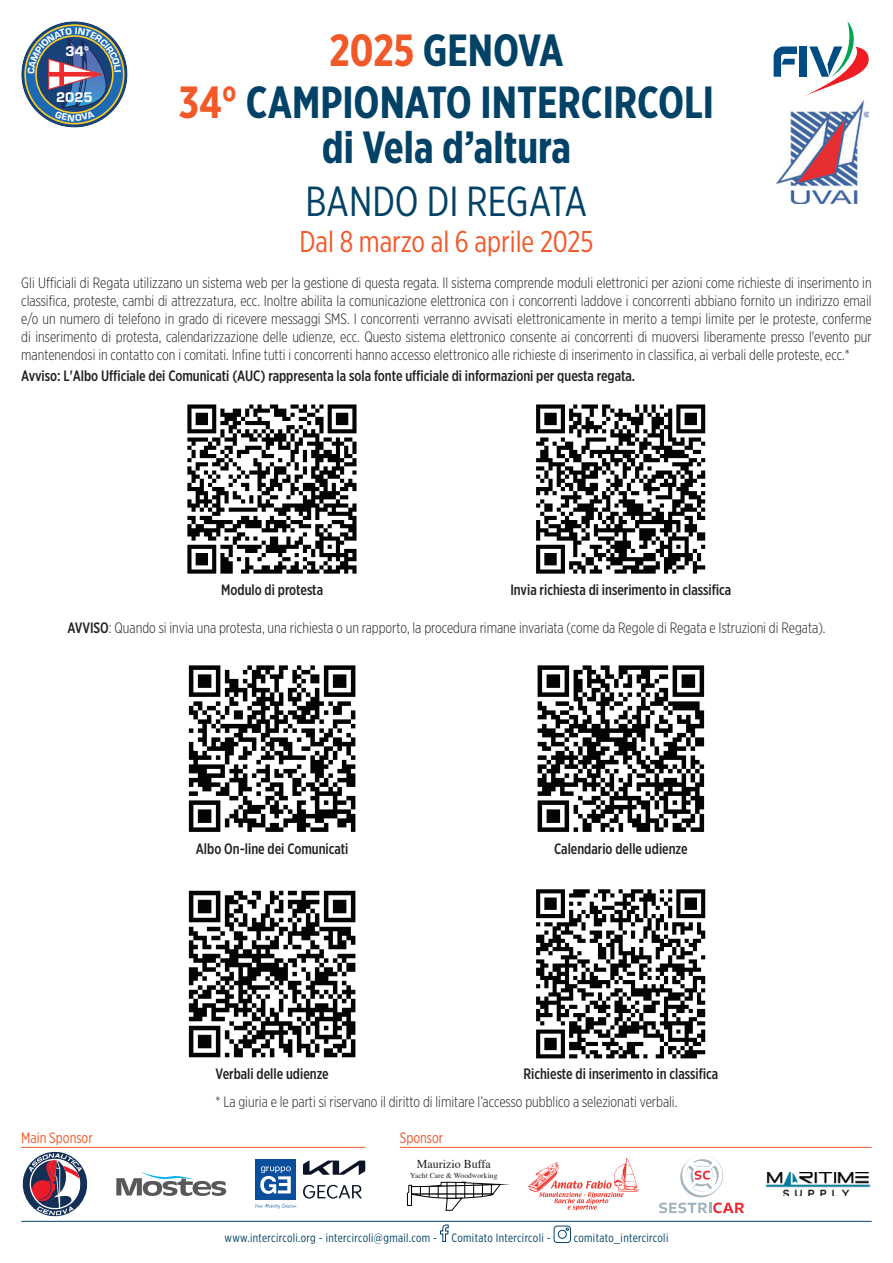
<style>
.page{position:relative;width:893px;height:1263px;background:#fff}
.page>*{position:absolute;margin:0;border:0;box-sizing:border-box;transform-origin:0 0}
.t1{font:700 45px/52.5px "Gotham X Narrow";color:#024266;text-align:center}
.t2{font:42px "Gotham X Narrow";color:#024266}
.t3{font:30px "Gotham X Narrow";color:#f15929}
.t4{font:300 15px/18px "Gotham X Narrow";color:#231f20;text-align:justify}
.t5{font:500 15px "Gotham X Narrow";color:#231f20}
.t6{font:15px "Gotham X Narrow";color:#f15929}
.t7{font:14.55px "Eurostile Hea";color:#fff}
.t8{font:12px "Gotham X Narrow";letter-spacing:.03em;color:#024266}
.t9{font:12px "Times";color:#231f20}
.t10{font:7.5px "Times";letter-spacing:.01em;color:#231f20}
.s1{color:#f15929}
.s2{font-weight:500}
</style>
<div class="page">
<img style="left:776px;top:101px;width:93px;height:102px">
<svg style="left:804px;top:21px;width:65px;height:75px"></svg>
<div style="left:799px;top:47px;width:8px;height:30px;background:#014c83"></div>
<svg style="left:774px;top:47px;width:23px;height:30px"></svg>
<hr style="left:21px;top:1147px;width:344px;height:1px;background:#f15929">
<hr style="left:400px;top:1147px;width:472px;height:1px;background:#f15929">
<svg style="left:528px;top:1158px;width:111px;height:52px"></svg>
<hr style="left:21px;top:1221px;width:851px;height:1px;background:#024266">
<svg style="left:440px;top:1224px;width:9px;height:18px"></svg>
<svg style="left:553px;top:1225px;width:18px;height:18px"></svg>
<img style="left:766px;top:1172px;width:104px;height:24px">
<svg style="left:659px;top:1155px;width:85px;height:58px"></svg>
<svg style="left:116px;top:1172px;width:110px;height:24px"></svg>
<svg style="left:22px;top:1151px;width:66px;height:66px"></svg>
<div style="left:255px;top:1159px;width:41px;height:41px;background:#0a4f9b"></div>
<svg style="left:255px;top:1204px;width:41px;height:5px"></svg>
<svg style="left:303px;top:1160px;width:62px;height:38px"></svg>
<svg style="left:260px;top:1166px;width:31px;height:28px"></svg>
<svg style="left:407px;top:1182px;width:98px;height:28px"></svg>
<svg style="left:187px;top:404px;width:170px;height:170px"></svg>
<svg style="left:536px;top:404px;width:169px;height:170px"></svg>
<svg style="left:189px;top:665px;width:166px;height:167px"></svg>
<svg style="left:538px;top:665px;width:166px;height:167px"></svg>
<svg style="left:189px;top:891px;width:166px;height:166px"></svg>
<svg style="left:536px;top:889px;width:169px;height:169px"></svg>
<svg style="left:23px;top:23px;width:102px;height:102px"></svg>
<p class="t7" style="left:65px;top:41px;width:25px">34°</p>
<p class="t7" style="left:56px;top:87px;width:38px">2025</p>
<h1 class="t1" style="left:179px;top:23px;width:537px"><span class="s1">2025</span> GENOVA<br><span class="s1">34°</span> CAMPIONATO INTERCIRCOLI</h1>
<h1 class="t1" style="left:322px;top:121px;width:251px">di Vela d’altura</h1>
<h2 class="t2" style="left:306px;top:177px;width:283px">BANDO DI REGATA</h2>
<h3 class="t3" style="left:299px;top:224px;width:296px">Dal 8 marzo al 6 aprile 2025</h3>
<p class="t4" style="left:21px;top:274px;width:852px">Gli Ufficiali di Regata utilizzano un sistema web per la gestione di questa regata. Il sistema comprende moduli elettronici per azioni come richieste di inserimento in classifica, proteste, cambi di attrezzatura, ecc. Inoltre abilita la comunicazione elettronica con i concorrenti laddove i concorrenti abbiano fornito un indirizzo email e/o un numero di telefono in grado di ricevere messaggi SMS. I concorrenti verranno avvisati elettronicamente in merito a tempi limite per le proteste, conferme di inserimento di protesta, calendarizzazione delle udienze, ecc. Questo sistema elettronico consente ai concorrenti di muoversi liberamente presso l'evento pur mantenendosi in contatto con i comitati. Infine tutti i concorrenti hanno accesso elettronico alle richieste di inserimento in classifica, ai verbali delle proteste, ecc.*</p>
<p class="t5" style="left:21px;top:366px;width:616px">Avviso: L'Albo Ufficiale dei Comunicati (AUC) rappresenta la sola fonte ufficiale di informazioni per questa regata.</p>
<p class="t5" style="left:221px;top:580px;width:104px">Modulo di protesta</p>
<p class="t5" style="left:510px;top:580px;width:222px">Invia richiesta di inserimento in classifica</p>
<p class="t4" style="left:67px;top:618px;width:760px"><span class="s2">AVVISO</span>: Quando si invia una protesta, una richiesta o un rapporto, la procedura rimane invariata (come da Regole di Regata e Istruzioni di Regata).</p>
<p class="t5" style="left:196px;top:840px;width:154px">Albo On-line dei Comunicati</p>
<p class="t5" style="left:554px;top:840px;width:135px">Calendario delle udienze</p>
<p class="t5" style="left:216px;top:1065px;width:115px">Verbali delle udienze</p>
<p class="t5" style="left:523px;top:1065px;width:196px">Richieste di inserimento in classifica</p>
<p class="t4" style="left:216px;top:1092px;width:463px">* La giuria e le parti si riservano il diritto di limitare l’accesso pubblico a selezionati verbali.</p>
<p class="t6" style="left:21px;top:1129px;width:73px">Main Sponsor</p>
<p class="t6" style="left:400px;top:1129px;width:45px">Sponsor</p>
<p class="t9" style="left:417px;top:1153px;width:76px">Maurizio Buffa</p>
<p class="t10" style="left:410px;top:1168px;width:89px">Yacht Care &amp; Woodworking</p>
<p class="t8" style="left:225px;top:1230px;width:328px">www.intercircoli.org - intercircoli@gmail.com - Comitato Intercircoli -</p>
<p class="t8" style="left:574px;top:1230px;width:96px">comitato_intercircoli</p>
</div>
